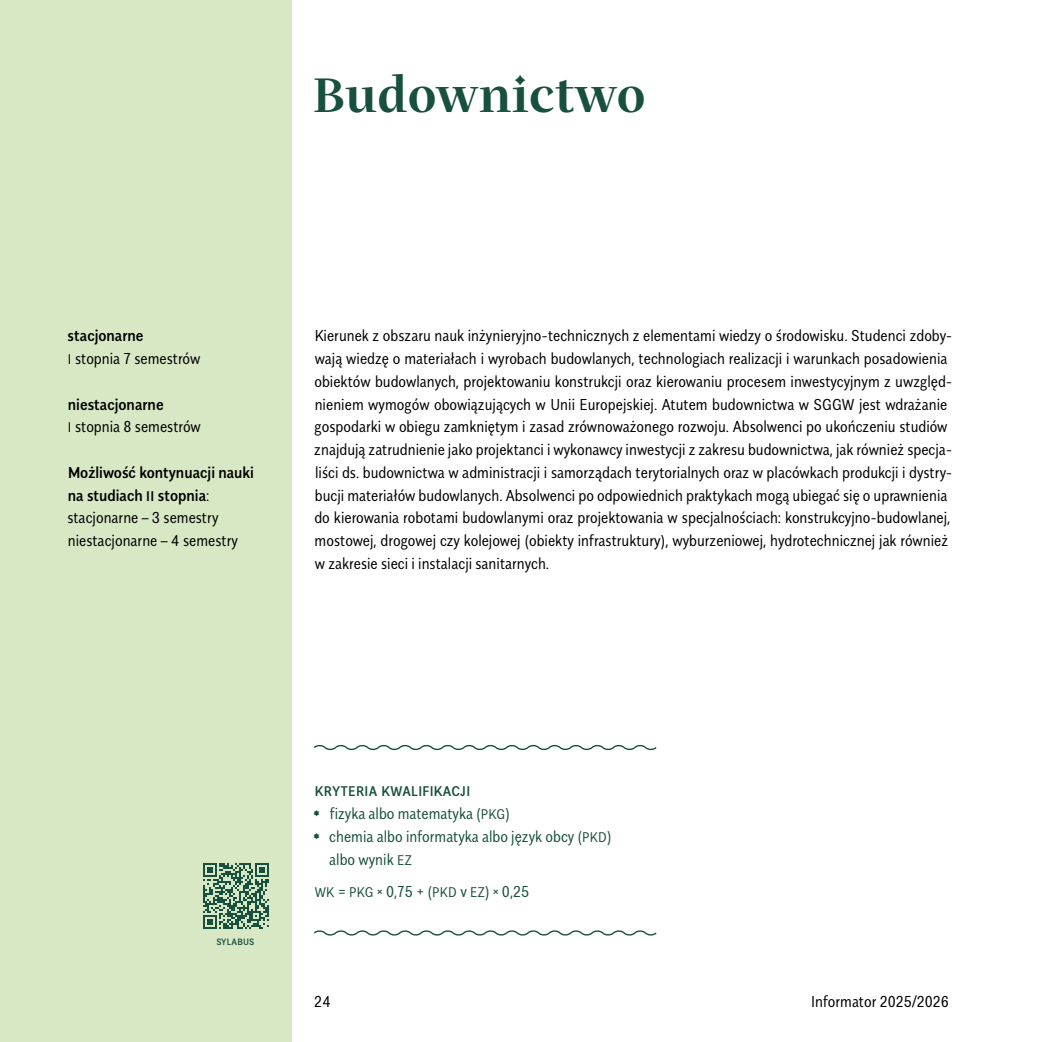
<style>
.page{position:relative;width:1042px;height:1042px;background:#fff}
.page>*{position:absolute;margin:0;border:0;box-sizing:border-box;transform-origin:0 0}
.t1{font:700 47.25px "SGGW Mastro";color:#18503f}
.t2{font:300 15.75px/22.8px "SGGW Sans Condensed";color:#000}
.t3{font:300 15.75px/22.8px "SGGW Sans Condensed";color:#18503f}
.t4{font:500 14px "SGGW Sans Condensed";letter-spacing:.025em;color:#18503f}
.t5{font:500 9.1px "SGGW Sans Condensed";letter-spacing:.025em;color:#18503f}
.s1{font-weight:500}
.s2{font-size:14px}
.s3{font-weight:500;font-size:14px}
.s4{font-family:"SGGW Mastro";font-weight:400}
</style>
<div class="page">
<div style="left:0;top:0;width:291px;height:1042px;background:#d8e8c5"></div>
<svg style="left:203px;top:863px;width:66px;height:65px"></svg>
<svg style="left:314px;top:745px;width:343px;height:6px"></svg>
<svg style="left:314px;top:930px;width:343px;height:6px"></svg>
<h1 class="t1" style="left:313px;top:56px;width:335px">Budownictwo</h1>
<p class="t2" style="left:68px;top:323px;width:134px"><span class="s1">stacjonarne<br></span><span class="s2">I</span> stopnia 7 semestrów</p>
<p class="t2" style="left:68px;top:391px;width:134px"><span class="s1">niestacjonarne<br></span><span class="s2">I</span> stopnia 8 semestrów</p>
<p class="t2" style="left:67px;top:460px;width:188px"><span class="s1">Możliwość kontynuacji nauki na studiach</span> <span class="s3">II</span> <span class="s1">stopnia</span>: stacjonarne – 3 semestry niestacjonarne – 4 semestry</p>
<p class="t2" style="left:314px;top:323px;width:640px">Kierunek z obszaru nauk inżynieryjno-technicznych z elementami wiedzy o środowisku. Studenci zdoby&shy;wają wiedzę o materiałach i wyrobach budowlanych, technologiach realizacji i warunkach posadowienia obiektów budowlanych, projektowaniu konstrukcji oraz kierowaniu procesem inwestycyjnym z uwzględ&shy;nieniem wymogów obowiązujących w Unii Europejskiej. Atutem budownictwa w SGGW jest wdrażanie gospodarki w obiegu zamkniętym i zasad zrównoważonego rozwoju. Absolwenci po ukończeniu studiów znajdują zatrudnienie jako projektanci i wykonawcy inwestycji z zakresu budownictwa, jak również specja&shy;liści ds. budownictwa w administracji i samorządach terytorialnych oraz w placówkach produkcji i dystry&shy;bucji materiałów budowlanych. Absolwenci po odpowiednich praktykach mogą ubiegać się o uprawnienia do kierowania robotami budowlanymi oraz projektowania w specjalnościach: konstrukcyjno-budowlanej, mostowej, drogowej czy kolejowej (obiekty infrastruktury), wyburzeniowej, hydrotechnicznej jak również w zakresie sieci i instalacji sanitarnych.</p>
<p class="t5" style="left:216px;top:934px;width:40px">SYLABUS</p>
<p class="t4" style="left:315px;top:780px;width:157px">KRYTERIA KWALIFIKACJI</p>
<p class="t3" style="left:312px;top:801px;width:200px"><span class="s4">•</span> fizyka albo matematyka (<span class="s2">PKG</span>)</p>
<p class="t3" style="left:329px;top:824px;width:284px;text-indent:-18px"><span class="s4">•</span> chemia albo informatyka albo język obcy (<span class="s2">PKD</span>) albo wynik <span class="s2">EZ</span></p>
<p class="t3" style="left:315px;top:879px;width:216px"><span class="s2">WK</span> = <span class="s2">PKG</span> × 0,75 + (<span class="s2">PKD</span> v <span class="s2">EZ</span>) × 0,25</p>
<p class="t2" style="left:314px;top:989px;width:18px">24</p>
<p class="t2" style="left:811px;top:989px;width:139px">Informator 2025/2026</p>
</div>
